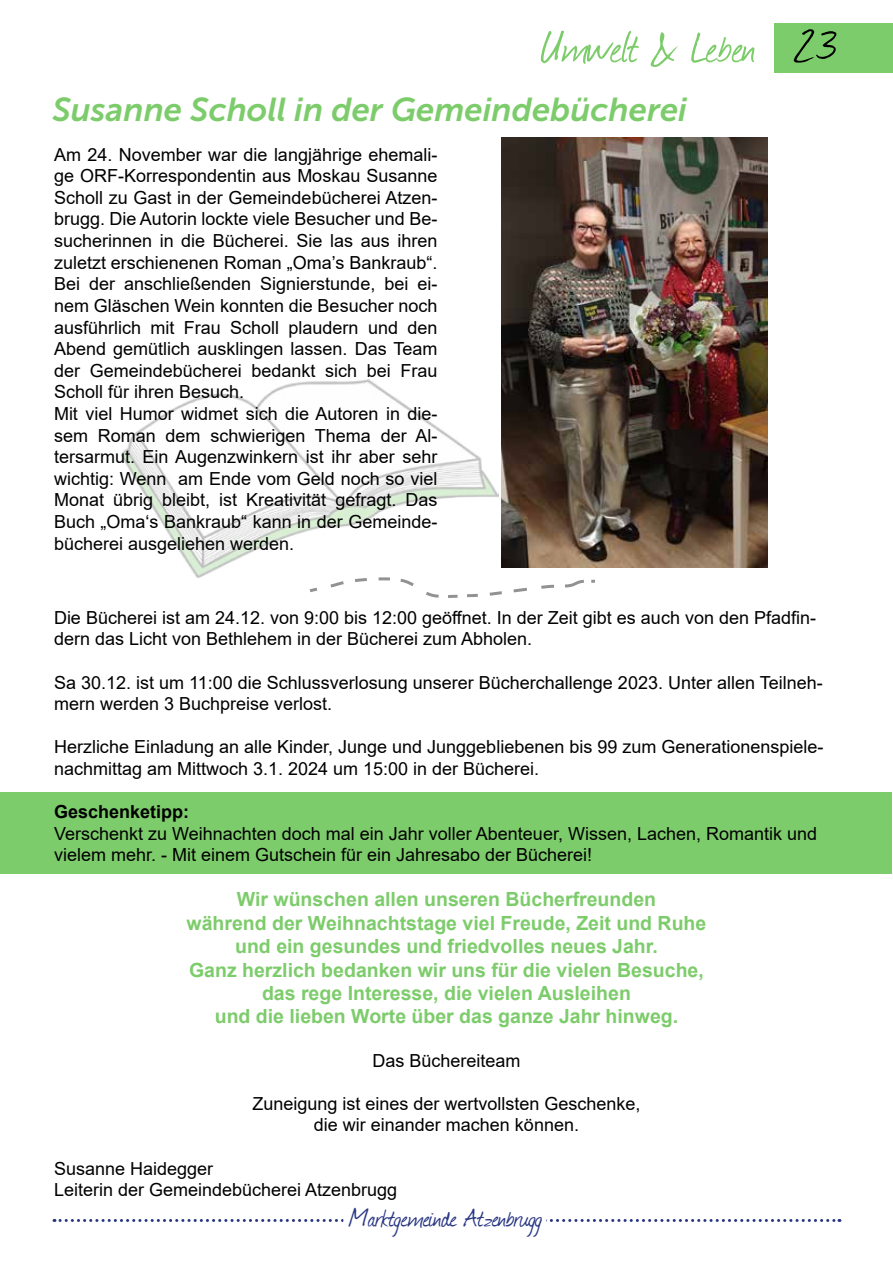
<style>
.page{position:relative;width:893px;height:1263px;background:#fff}
.page>*{position:absolute;margin:0;border:0;box-sizing:border-box;transform-origin:0 0}
.t1{font:51px "Journal";color:#7dcc6b}
.t2{font:italic 33px "Museo Sans 700";color:#7dcc6b}
.t3{font:30px "Journal";color:#283583}
.t4{font:700 19.5px/23.4px "Arial";color:#7dcc6b;text-align:center}
.t5{font:18px/21.6px "Arial";color:#000}
.t6{font:700 18px "Arial";color:#000}
.s1{color:#000}
</style>
<div class="page">
<svg style="left:54px;top:1219px;width:786px;height:3px"></svg>
<div style="left:774px;top:23px;width:119px;height:49px;background:#7dcc6b"></div>
<img style="left:121px;top:379px;width:377px;height:198px">
<div style="left:1px;top:793px;width:891px;height:81px;background:#7dcc6b"></div>
<img style="left:502px;top:137px;width:266px;height:431px">
<svg style="left:306px;top:576px;width:289px;height:22px"></svg>
<div style="left:343px;top:1202px;width:203px;height:33px;background:#fff"></div>
<h1 class="t1" style="left:541px;top:12px;width:299px">Umwelt &amp; Leben <span class="s1">23</span></h1>
<h2 class="t2" style="left:52px;top:91px;width:636px">Susanne Scholl in der Gemeindebücherei</h2>
<p class="t5" style="left:54px;top:143px;width:385px">Am 24. November war die langjährige ehemali&shy;ge ORF-Korrespondentin aus Moskau Susanne Scholl zu Gast in der Gemeindebücherei Atzen&shy;brugg. Die Autorin lockte viele Besucher und Be&shy;sucherinnen in die Bücherei. Sie las aus ihren zuletzt erschienenen Roman „Oma’s Bankraub“.<br>Bei der anschließenden Signierstunde, bei ei&shy;nem Gläschen Wein konnten die Besucher noch ausführlich mit Frau Scholl plaudern und den Abend gemütlich ausklingen lassen. Das Team der Gemeindebücherei bedankt sich bei Frau Scholl für ihren Besuch.<br>Mit viel Humor widmet sich die Autoren in die&shy;sem Roman dem schwierigen Thema der Al&shy;tersarmut. Ein Augenzwinkern ist ihr aber sehr wichtig: Wenn am Ende vom Geld noch so viel Monat übrig bleibt, ist Kreativität gefragt. Das Buch „Oma‘s Bankraub“ kann in der Gemeinde&shy;bücherei ausgeliehen werden.</p>
<p class="t5" style="left:54px;top:606px;width:764px">Die Bücherei ist am 24.12. von 9:00 bis 12:00 geöffnet. In der Zeit gibt es auch von den Pfadfin&shy;dern das Licht von Bethlehem in der Bücherei zum Abholen.</p>
<p class="t5" style="left:54px;top:671px;width:770px">Sa 30.12. ist um 11:00 die Schlussverlosung unserer Bücherchallenge 2023. Unter allen Teilneh&shy;mern werden 3 Buchpreise verlost.</p>
<p class="t5" style="left:54px;top:736px;width:771px">Herzliche Einladung an alle Kinder, Junge und Junggebliebenen bis 99 zum Generationenspiele&shy;nachmittag am Mittwoch 3.1. 2024 um 15:00 in der Bücherei.</p>
<p class="t6" style="left:54px;top:799px;width:137px">Geschenketipp:</p>
<p class="t5" style="left:54px;top:822px;width:765px">Verschenkt zu Weihnachten doch mal ein Jahr voller Abenteuer, Wissen, Lachen, Romantik und vielem mehr. - Mit einem Gutschein für ein Jahresabo der Bücherei!</p>
<p class="t4" style="left:187px;top:888px;width:521px">Wir wünschen allen unseren Bücherfreunden<br>während der Weihnachtstage viel Freude, Zeit und Ruhe und ein gesundes und friedvolles neues Jahr.<br>Ganz herzlich bedanken wir uns für die vielen Besuche, das rege Interesse, die vielen Ausleihen<br>und die lieben Worte über das ganze Jahr hinweg.</p>
<p class="t5" style="left:372px;top:1049px;width:150px">Das Büchereiteam</p>
<p class="t5" style="left:252px;top:1092px;width:390px;text-align:center">Zuneigung ist eines der wertvollsten Geschenke, die wir einander machen können.</p>
<p class="t5" style="left:54px;top:1157px;width:345px">Susanne Haidegger<br>Leiterin der Gemeindebücherei Atzenbrugg</p>
<h3 class="t3" style="left:350px;top:1198px;width:194px">Marktgemeinde Atzenbrugg</h3>
</div>
